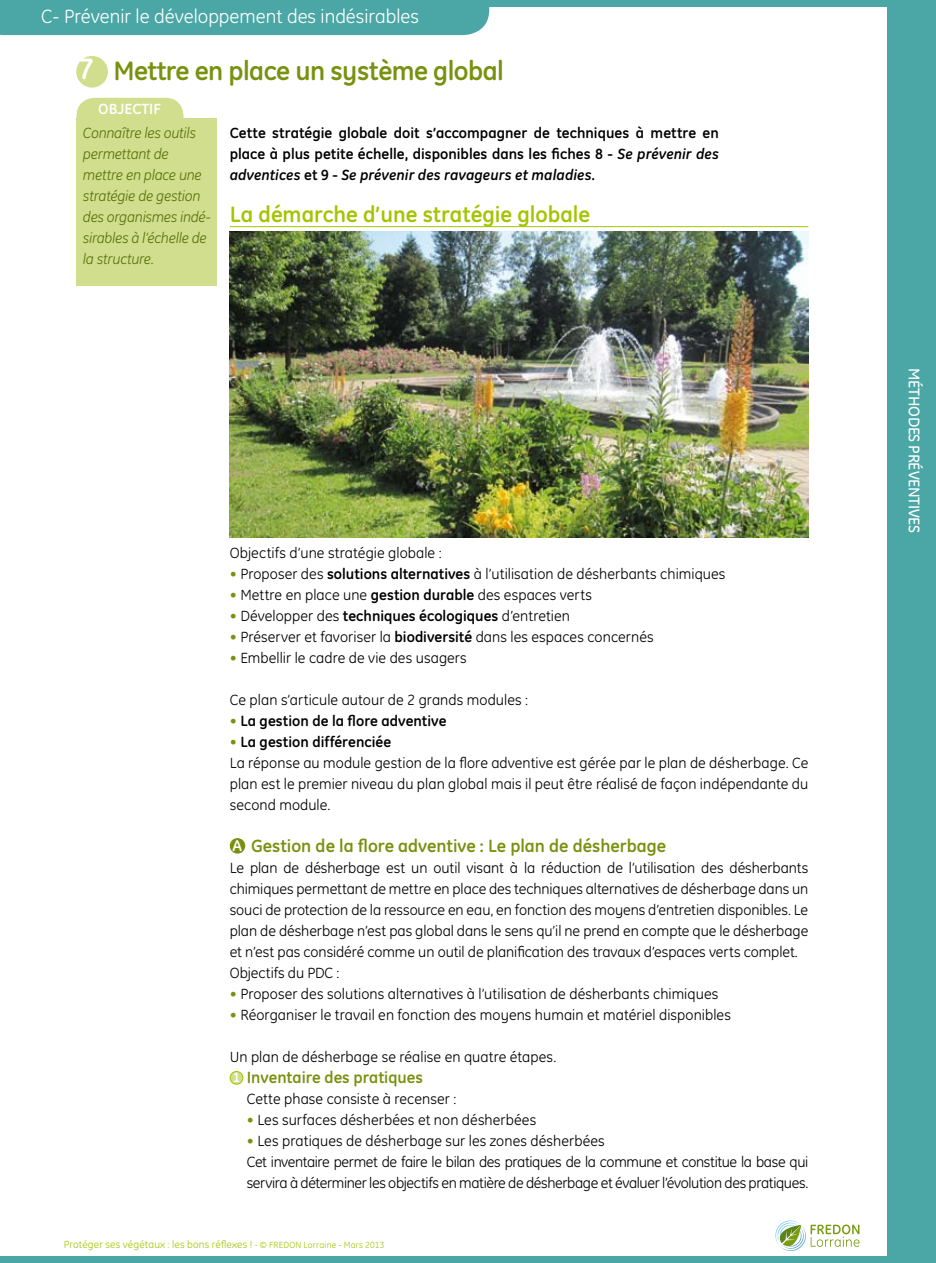
<style>
.page{position:relative;width:936px;height:1263px;background:#fff}
.page>*{position:absolute;margin:0;border:0;box-sizing:border-box;transform-origin:0 0}
.t1{font:700 27px "GE Inspira";letter-spacing:-.02em;color:#78910e}
.t2{font:700 22.5px "GE Inspira";color:#a4c400}
.t3{font:19.5px "GE Inspira";color:#fff}
.t4{font:700 18px "GE Inspira";color:#78910e}
.t5{font:700 16.5px "GE Inspira";color:#78910e}
.t6{font:500 15.75px "GE Inspira";letter-spacing:-.02em;color:#fff}
.t7{font:15px/21px "GE Inspira";color:#000}
.t8{font:15px/21px "GE Inspira";letter-spacing:-.025em;color:#000}
.t9{font:700 15px/21px "GE Inspira";color:#000;text-align:justify}
.t10{font:italic 15px/21px "GE Inspira";letter-spacing:-.015em;color:#5c720f}
.t11{font:700 15px "GE Inspira";color:#fff}
.t12{font:10.5px "GE Inspira";letter-spacing:.02em;color:#a4c400}
.s1{font-size:30px;color:#fff}
.s2{font-style:italic}
.s3{color:#78910e}
.s4{font-weight:700}
.s5{font-weight:700;color:#78910e}
.s6{font-size:15.9px;color:#fff}
.s7{font-size:13.5px;color:#fff}
.s8{font-size:9px}
</style>
<div class="page">
<div style="left:887px;top:0;width:48px;height:1263px;background:#4aa7a6"></div>
<div style="left:0;top:0;width:893px;height:6px;background:#4aa7a6"></div>
<div style="left:0;top:6px;width:489px;height:29px;background:#4aa7a6"></div>
<div style="left:0;top:1256px;width:935px;height:7px;background:#4aa7a6"></div>
<div style="left:76px;top:56px;width:32px;height:32px;background:#d0de8e;border-radius:50%"></div>
<svg style="left:775px;top:1220px;width:84px;height:31px"></svg>
<div style="left:77px;top:98px;width:106px;height:54px;background:#d0de8e;border-radius:18px"></div>
<div style="left:77px;top:118px;width:140px;height:167px;background:#d0de8e"></div>
<hr style="left:230px;top:226px;width:578px;height:1px;background:#a4c400">
<div style="left:230px;top:838px;width:15px;height:16px;background:#78910e;border-radius:50%"></div>
<div style="left:230px;top:1071px;width:13px;height:13px;background:#d0de8e;border-radius:50%"></div>
<div style="left:230px;top:1071px;width:13px;height:14px;border:1px solid #a4c400;border-radius:50%"></div>
<img style="left:230px;top:232px;width:578px;height:305px">
<h3 class="t3" style="left:41px;top:6px;width:379px">C- Prévenir le développement des indésirables</h3>
<h1 class="t1" style="left:78px;top:53px;width:427px"><span class="s1">7</span> Mettre en place un système global</h1>
<p class="t11" style="left:98px;top:99px;width:64px">OBJECTIF</p>
<p class="t10" style="left:83px;top:122px;width:129px">Connaître les outils permettant de mettre en place une stratégie de gestion des organismes indé&shy;sirables à l’échelle de la structure.</p>
<p class="t9" style="left:230px;top:122px;width:490px">Cette stratégie globale doit s’accompagner de techniques à mettre en place à plus petite échelle, disponibles dans les fiches 8 - <span class="s2">Se prévenir des adventices</span> et 9 - <span class="s2">Se prévenir des ravageurs et maladies</span>.</p>
<h2 class="t2" style="left:230px;top:200px;width:362px">La démarche d’une stratégie globale</h2>
<p class="t7" style="left:230px;top:542px;width:213px">Objectifs d’une stratégie globale :</p>
<p class="t7" style="left:230px;top:563px;width:497px"><span class="s3">•</span> Proposer des <span class="s4">solutions alternatives</span> à l’utilisation de désherbants chimiques</p>
<p class="t7" style="left:230px;top:584px;width:364px"><span class="s3">•</span> Mettre en place une <span class="s4">gestion durable</span> des espaces verts</p>
<p class="t7" style="left:230px;top:605px;width:342px"><span class="s3">•</span> Développer des <span class="s4">techniques écologiques</span> d’entretien</p>
<p class="t7" style="left:230px;top:626px;width:425px"><span class="s3">•</span> Préserver et favoriser la <span class="s4">biodiversité</span> dans les espaces concernés</p>
<p class="t7" style="left:230px;top:647px;width:238px"><span class="s3">•</span> Embellir le cadre de vie des usagers</p>
<p class="t7" style="left:230px;top:689px;width:300px">Ce plan s’articule autour de 2 grands modules :</p>
<p class="t9" style="left:230px;top:710px;width:218px"><span class="s3">•</span> La gestion de la flore adventive</p>
<p class="t7" style="left:230px;top:731px;width:580px"><span class="s5">•</span> <span class="s4">La gestion différenciée<br></span>La réponse au module gestion de la flore adventive est gérée par le plan de désherbage. Ce plan est le premier niveau du plan global mais il peut être réalisé de façon indépendante du second module.</p>
<p class="t4" style="left:232px;top:834px;width:435px"><span class="s6">A</span> Gestion de la flore adventive : Le plan de désherbage</p>
<p class="t7" style="left:230px;top:857px;width:580px">Le plan de désherbage est un outil visant à la réduction de l’utilisation des désherbants chimiques permettant de mettre en place des techniques alternatives de désherbage dans un souci de protection de la ressource en eau, en fonction des moyens d’entretien disponibles. Le plan de désherbage n’est pas global dans le sens qu’il ne prend en compte que le désherbage et n’est pas considéré comme un outil de planification des travaux d’espaces verts complet.<br>Objectifs du PDC :</p>
<p class="t7" style="left:230px;top:983px;width:490px"><span class="s3">•</span> Proposer des solutions alternatives à l’utilisation de désherbants chimiques</p>
<p class="t7" style="left:230px;top:1004px;width:502px"><span class="s3">•</span> Réorganiser le travail en fonction des moyens humain et matériel disponibles</p>
<p class="t7" style="left:230px;top:1046px;width:328px">Un plan de désherbage se réalise en quatre étapes.</p>
<p class="t5" style="left:233px;top:1067px;width:192px"><span class="s7">1</span> Inventaire des pratiques</p>
<p class="t7" style="left:247px;top:1088px;width:211px">Cette phase consiste à recenser :</p>
<p class="t7" style="left:247px;top:1109px;width:291px"><span class="s3">•</span> Les surfaces désherbées et non désherbées</p>
<p class="t8" style="left:247px;top:1130px;width:563px"><span class="s3">•</span> Les pratiques de désherbage sur les zones désherbées<br>Cet inventaire permet de faire le bilan des pratiques de la commune et constitue la base qui servira à déterminer les objectifs en matière de désherbage et évaluer l’évolution des pratiques.</p>
<p class="t12" style="left:64px;top:1238px;width:322px">Protéger ses végétaux : les bons réflexes ! <span class="s8">- © FREDON Lorraine - Mars 2013</span></p>
<p class="t6" style="left:923px;top:368px;width:166px;rotate:90deg">MÉTHODES PRÉVENTIVES</p>
</div>
